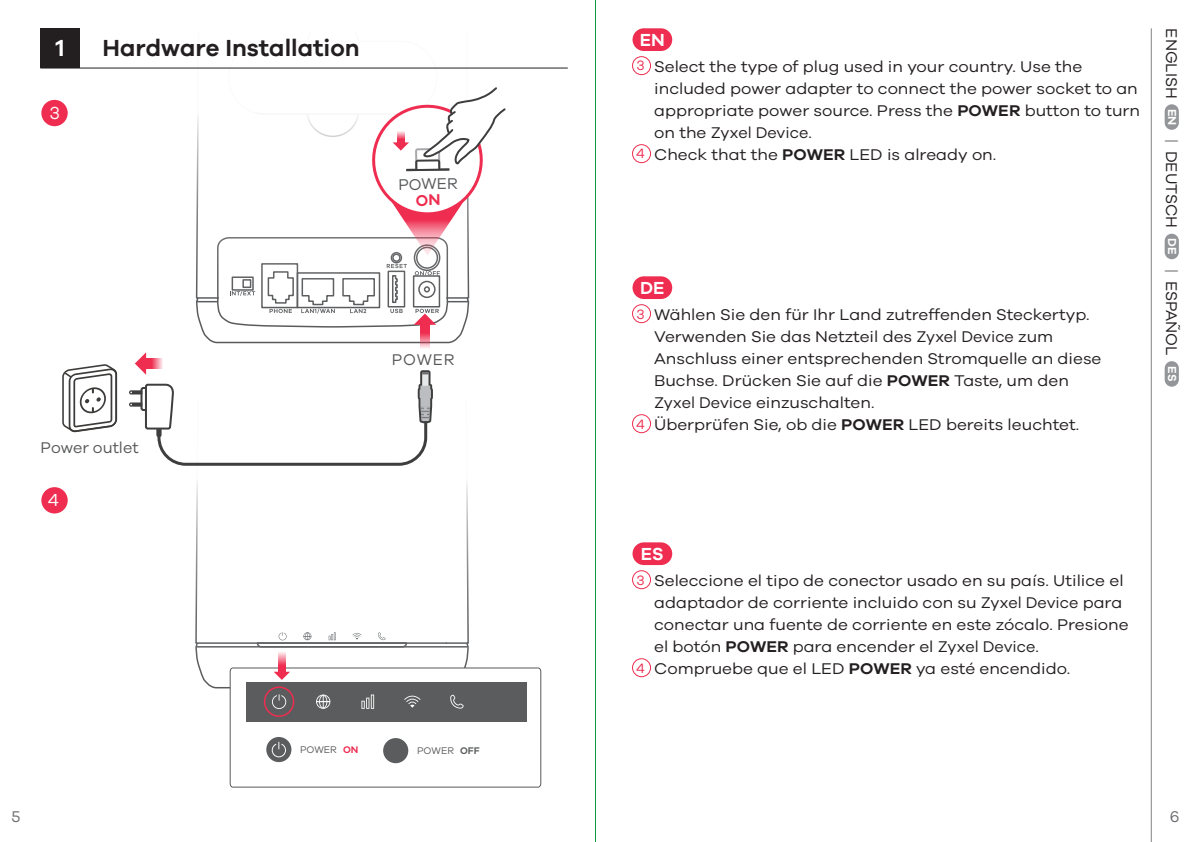
<style>
.page{position:relative;width:1191px;height:842px;background:#fff}
.page>*{position:absolute;margin:0;border:0;box-sizing:border-box;transform-origin:0 0}
.t1{font:600 24px "Galano Grotesque";color:#231f20}
.t2{font:600 24px "Galano Grotesque";color:#fff}
.t3{font:600 18px "Galano Grotesque";color:#fff}
.t4{font:18px "Galano Grotesque";color:#fff}
.t5{font:16px/22px "Galano Grotesque";color:#231f20;scale:1.06 1}
.t6{font:16px "Galano Grotesque";color:#231f20}
.t7{font:16px "Galano Grotesque";color:#57585a}
.t8{font:16px "Galano Grotesque";color:#6c6d70}
.t9{font:14px "Galano Grotesque";color:#ee2d50}
.t10{font:10px "Galano Grotesque";color:#5b5c5d}
.s1{font-weight:600}
.s2{font-weight:600;font-size:12px;color:#fff}
.s3{color:#808285}
.s4{font-weight:600;color:#ee2d50}
</style>
<div class="page">
<hr style="left:595px;top:0;width:1px;height:842px;background:#129847">
<hr style="left:40px;top:68px;width:528px;height:1px;background:#231f20">
<div style="left:40px;top:28px;width:40px;height:40px;background:#231f20"></div>
<div style="left:632px;top:28px;width:40px;height:23px;background:#ee2d50;border-radius:11px"></div>
<div style="left:632px;top:56px;width:19px;height:19px;border:1px solid #ee2d50;border-radius:50%"></div>
<div style="left:632px;top:144px;width:19px;height:19px;border:1px solid #ee2d50;border-radius:50%"></div>
<div style="left:632px;top:304px;width:19px;height:19px;border:1px solid #ee2d50;border-radius:50%"></div>
<div style="left:632px;top:414px;width:19px;height:19px;border:1px solid #ee2d50;border-radius:50%"></div>
<div style="left:632px;top:570px;width:19px;height:19px;border:1px solid #ee2d50;border-radius:50%"></div>
<div style="left:632px;top:658px;width:19px;height:19px;border:1px solid #ee2d50;border-radius:50%"></div>
<div style="left:632px;top:276px;width:40px;height:23px;background:#ee2d50;border-radius:11px"></div>
<div style="left:632px;top:542px;width:40px;height:23px;background:#ee2d50;border-radius:11px"></div>
<hr style="left:1151px;top:28px;width:1px;height:814px;background:#808285">
<div style="left:1164px;top:104px;width:14px;height:26px;background:#939598;border-radius:7px"></div>
<div style="left:1164px;top:234px;width:14px;height:25px;background:#939598;border-radius:7px"></div>
<div style="left:1164px;top:361px;width:14px;height:26px;background:#939598;border-radius:7px"></div>
<div style="left:40px;top:99px;width:29px;height:28px;background:#ee2d50;border-radius:50%"></div>
<div style="left:39px;top:98px;width:31px;height:30px;border:2px solid #fff;border-radius:50%"></div>
<div style="left:40px;top:486px;width:29px;height:28px;background:#ee2d50;border-radius:50%"></div>
<div style="left:39px;top:485px;width:31px;height:30px;border:2px solid #fff;border-radius:50%"></div>
<svg style="left:62px;top:364px;width:55px;height:69px"></svg>
<svg style="left:129px;top:67px;width:413px;height:721px"></svg>
<h1 class="t2" style="left:56px;top:33px;width:10px">1</h1>
<h1 class="t1" style="left:102px;top:33px;width:259px">Hardware Installation</h1>
<p class="t3" style="left:640px;top:29px;width:27px">EN</p>
<p class="t5" style="left:654px;top:55px;width:460px">Select the type of plug used in your country. Use the included power adapter to connect the power socket to an appropriate power source. Press the <span class="s1">POWER</span> button to turn on the Zyxel Device.<br>Check that the <span class="s1">POWER</span> LED is already on.</p>
<p class="t9" style="left:636px;top:57px;width:10px">3</p>
<p class="t4" style="left:49px;top:102px;width:12px">3</p>
<p class="t9" style="left:636px;top:145px;width:10px">4</p>
<p class="t7" style="left:41px;top:438px;width:99px">Power outlet</p>
<p class="t4" style="left:48px;top:489px;width:13px">4</p>
<p class="t7" style="left:398px;top:175px;width:61px;rotate:-1deg">POWER</p>
<p class="t7" style="left:392px;top:350px;width:64px">POWER</p>
<p class="t3" style="left:640px;top:277px;width:26px">DE</p>
<p class="t9" style="left:636px;top:305px;width:10px">3</p>
<p class="t9" style="left:636px;top:415px;width:10px">4</p>
<p class="t5" style="left:654px;top:303px;width:423px">Wählen Sie den für Ihr Land zutreffenden Steckertyp.<br>Verwenden Sie das Netzteil des Zyxel Device zum Anschluss einer entsprechenden Stromquelle an diese Buchse. Drücken Sie auf die <span class="s1">POWER</span> Taste, um den Zyxel Device einzuschalten.<br>Überprüfen Sie, ob die <span class="s1">POWER</span> LED bereits leuchtet.</p>
<p class="t3" style="left:641px;top:543px;width:24px">ES</p>
<p class="t9" style="left:636px;top:571px;width:10px">3</p>
<p class="t9" style="left:636px;top:659px;width:10px">4</p>
<p class="t5" style="left:654px;top:569px;width:449px">Seleccione el tipo de conector usado en su país. Utilice el adaptador de corriente incluido con su Zyxel Device para conectar una fuente de corriente en este zócalo. Presione el botón <span class="s1">POWER</span> para encender el Zyxel Device.<br>Compruebe que el LED <span class="s1">POWER</span> ya esté encendido.</p>
<p class="t6" style="left:1181px;top:28px;width:355px;rotate:90deg">ENGLISH <span class="s2">EN</span> <span class="s3">|</span> DEUTSCH <span class="s2">DE</span> <span class="s3">|</span> ESPAÑOL <span class="s2">ES</span></p>
<p class="t10" style="left:300px;top:743px;width:60px">POWER <span class="s4">ON</span></p>
<p class="t10" style="left:417px;top:744px;width:64px">POWER <span class="s1">OFF</span></p>
<p class="t8" style="left:11px;top:807px;width:11px">5</p>
<p class="t8" style="left:1169px;top:807px;width:11px">6</p>
</div>
